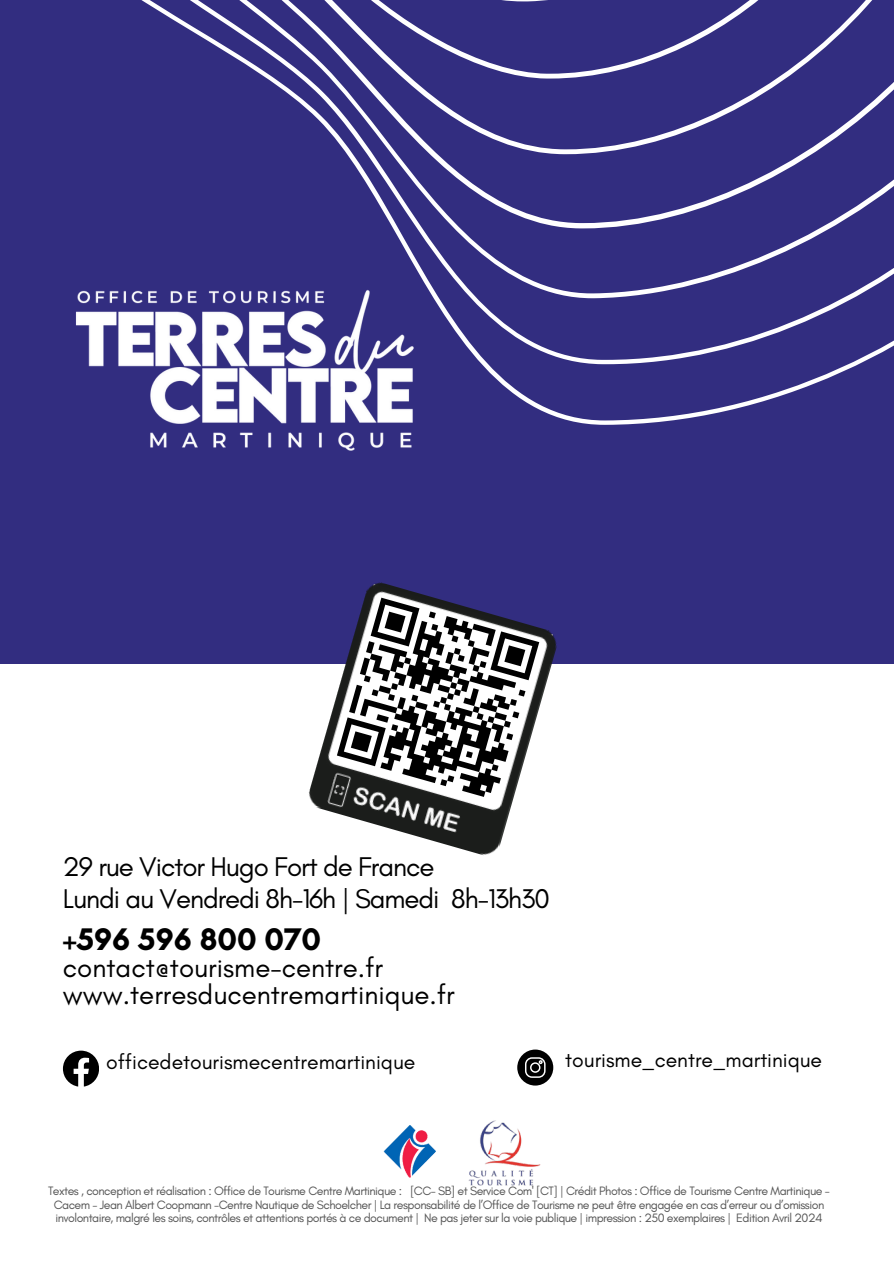
<style>
.page{position:relative;width:894px;height:1264px;background:#fff}
.page>*{position:absolute;margin:0;border:0;box-sizing:border-box;transform-origin:0 0}
.t1{font:700 31.8px "Glacial Indifference";color:#000}
.t2{font:27.6px/31.8px "Glacial Indifference";letter-spacing:-.04em;color:#000}
.t3{font:27.6px/27px "Glacial Indifference";color:#000}
.t4{font:21.15px "Glacial Indifference";color:#000}
.t5{font:12.3px/13.4px "Glacial Indifference";letter-spacing:-.045em;color:#545454;text-align:center}
</style>
<div class="page">
<div style="left:0;top:0;width:893px;height:663px;background:#322d80"></div>
<svg style="left:505px;top:364px;width:354px;height:60px"></svg>
<svg style="left:505px;top:298px;width:388px;height:66px"></svg>
<svg style="left:505px;top:228px;width:388px;height:70px"></svg>
<svg style="left:141px;top:0;width:752px;height:228px"></svg>
<svg style="left:163px;top:0;width:730px;height:154px"></svg>
<svg style="left:202px;top:0;width:691px;height:79px"></svg>
<img style="left:468px;top:1120px;width:73px;height:66px">
<img style="left:383px;top:1125px;width:53px;height:53px">
<svg style="left:63px;top:1050px;width:36px;height:36px"></svg>
<svg style="left:517px;top:1049px;width:36px;height:36px"></svg>
<img style="left:305px;top:618px;width:255px;height:238px">
<img style="left:75px;top:109px;width:430px;height:522px">
<h2 class="t2" style="left:63px;top:850px;width:488px">29 rue Victor Hugo Fort de France<br>Lundi au Vendredi 8h-16h | Samedi 8h-13h30</h2>
<h1 class="t1" style="left:63px;top:919px;width:260px">+596 596 800 070</h1>
<h2 class="t3" style="left:63px;top:953px;width:393px">contact@tourisme-centre.fr www.terresducentremartinique.fr</h2>
<h3 class="t4" style="left:106px;top:1049px;width:310px">officedetourismecentremartinique</h3>
<h3 class="t4" style="left:565px;top:1047px;width:258px">tourisme_centre_martinique</h3>
<p class="t5" style="left:48px;top:1184px;width:783px">Textes , conception et réalisation : Office de Tourisme Centre Martinique : [CC- SB] et Service Com' [CT] | Crédit Photos : Office de Tourisme Centre Martinique -<br>Cacem - Jean Albert Coopmann -Centre Nautique de Schoelcher | La responsabilité de l’Office de Tourisme ne peut être engagée en cas d’erreur ou d’omission involontaire, malgré les soins, contrôles et attentions portés à ce document | Ne pas jeter sur la voie publique | impression : 250 exemplaires | Edition Avril 2024</p>
</div>
